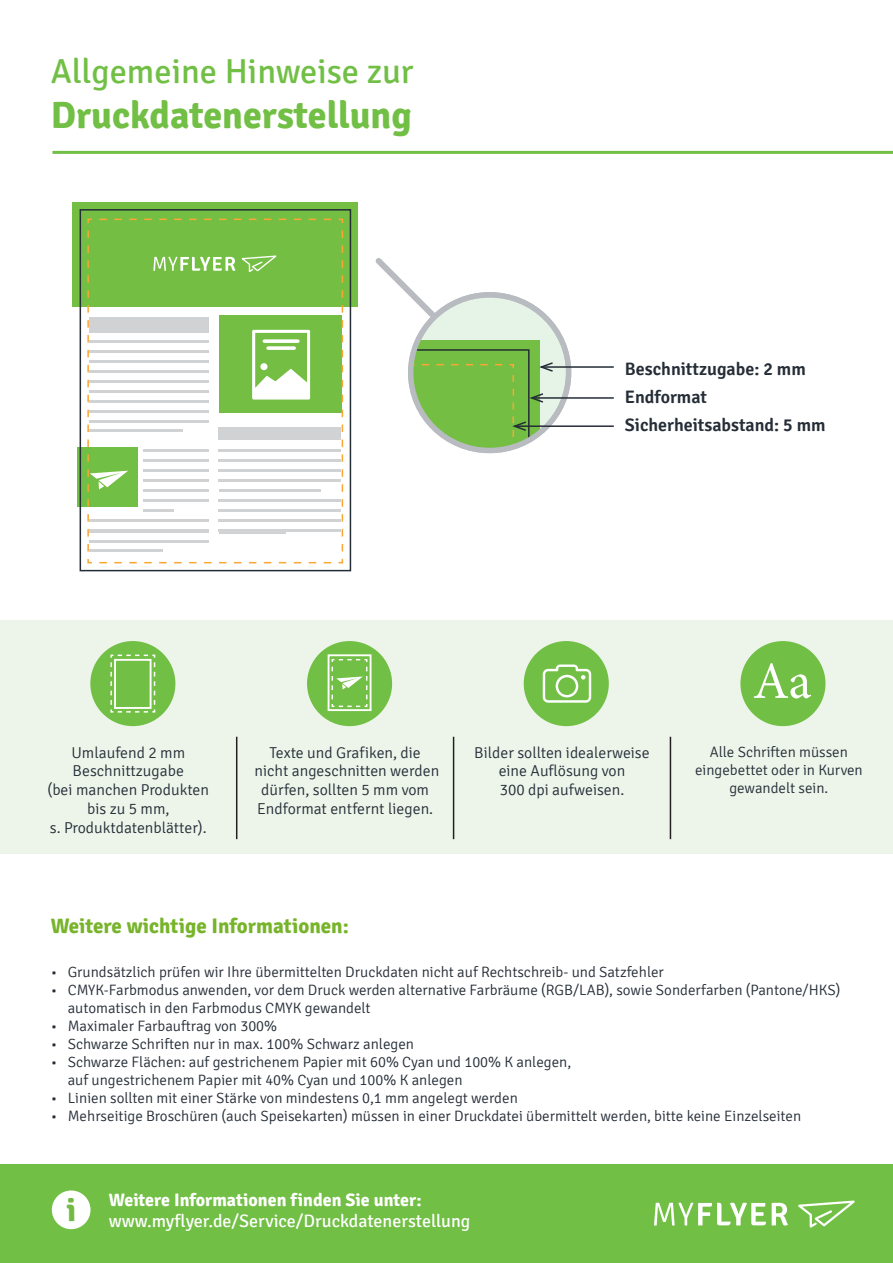
<style>
.page{position:relative;width:893px;height:1263px;background:#fff}
.page>*{position:absolute;margin:0;border:0;box-sizing:border-box;transform-origin:0 0}
.t1{font:52.5px "Minion Pro";color:#fff}
.t2{font:700 38.1px "Signika";color:#71bf44}
.t3{font:34.5px "Signika";color:#71bf44}
.t4{font:700 32.7px "Signika";color:#72ba43}
.t5{font:700 21px "Signika";color:#77b42a}
.t6{font:18px/21.6px "Signika";color:#fff}
.t7{font:600 18px/27.9px "Signika";color:#252d37}
.t8{font:300 15.75px/18.9px "Signika";color:#252d37;text-align:center}
.t9{font:300 15px/18px "Signika";color:#252d37}
.s1{color:#272d37}
.s2{font-weight:700}
</style>
<div class="page">
<div style="left:0;top:620px;width:893px;height:234px;background:#edf5eb"></div>
<div style="left:90px;top:641px;width:85px;height:85px;background:#71bf44;border-radius:50%"></div>
<svg style="left:110px;top:654px;width:46px;height:59px"></svg>
<div style="left:114px;top:659px;width:38px;height:50px;border:2px solid #fff"></div>
<div style="left:524px;top:641px;width:85px;height:85px;background:#71bf44;border-radius:50%"></div>
<svg style="left:543px;top:664px;width:48px;height:39px"></svg>
<div style="left:0;top:1164px;width:893px;height:99px;background:#71bf44"></div>
<div style="left:52px;top:1190px;width:39px;height:39px;background:#fff;border-radius:50%"></div>
<div style="left:307px;top:641px;width:85px;height:85px;background:#71bf44;border-radius:50%"></div>
<div style="left:328px;top:654px;width:43px;height:57px;border:2px solid #fff"></div>
<svg style="left:331px;top:659px;width:37px;height:49px"></svg>
<hr style="left:236px;top:737px;width:1px;height:102px;background:#231f20">
<hr style="left:453px;top:737px;width:1px;height:102px;background:#231f20">
<hr style="left:670px;top:737px;width:1px;height:102px;background:#231f20">
<div style="left:740px;top:641px;width:85px;height:85px;background:#71bf44;border-radius:50%"></div>
<hr style="left:52px;top:151px;width:841px;height:3px;background:#71bf44">
<svg style="left:654px;top:1202px;width:112px;height:23px"></svg>
<svg style="left:772px;top:1200px;width:83px;height:28px"></svg>
<div style="left:411px;top:295px;width:158px;height:155px;background:#e6f3e7;border-radius:50%"></div>
<div style="left:73px;top:202px;width:285px;height:104px;background:#74bf43"></div>
<svg style="left:77px;top:447px;width:10px;height:59px"></svg>
<svg style="left:87px;top:218px;width:257px;height:346px"></svg>
<div style="left:80px;top:209px;width:271px;height:362px;border:2px solid #242d36"></div>
<svg style="left:87px;top:227px;width:41px;height:324px"></svg>
<svg style="left:252px;top:330px;width:58px;height:70px"></svg>
<div style="left:260px;top:363px;width:7px;height:7px;background:#fff;border-radius:50%"></div>
<div style="left:411px;top:340px;width:128px;height:110px;background:#74bf43"></div>
<svg style="left:375px;top:258px;width:67px;height:66px"></svg>
<div style="left:408px;top:292px;width:163px;height:161px;border:5px solid #b8bbbf;border-radius:50%"></div>
<svg style="left:153px;top:254px;width:127px;height:20px"></svg>
<hr style="left:541px;top:366px;width:73px;height:2px;background:#252d37">
<hr style="left:532px;top:397px;width:82px;height:2px;background:#252d37">
<hr style="left:515px;top:425px;width:99px;height:2px;background:#252d37">
<svg style="left:409px;top:348px;width:145px;height:101px"></svg>
<p class="t3" style="left:51px;top:52px;width:364px">Allgemeine Hinweise zur</p>
<p class="t2" style="left:51px;top:93px;width:363px">Druckdatenerstellung</p>
<p class="t7" style="left:625px;top:355px;width:202px">Beschnittzugabe: 2 mm<br>Endformat<br>Sicherheitsabstand: 5 mm</p>
<p class="t1" style="left:753px;top:646px;width:60px">Aa</p>
<p class="t8" style="left:48px;top:743px;width:163px">Umlaufend 2 mm<br>Beschnittzugabe<br>(bei manchen Produkten bis zu 5 mm,<br>s. Produktdatenblätter).</p>
<p class="t8" style="left:254px;top:743px;width:186px">Texte und Grafiken, die nicht angeschnitten werden dürfen, sollten 5 mm vom<br>Endformat entfernt liegen.</p>
<p class="t8" style="left:474px;top:743px;width:177px">Bilder sollten idealerweise eine Auflösung von<br>300 dpi aufweisen.</p>
<p class="t9" style="left:695px;top:743px;width:169px;text-align:center">Alle Schriften müssen eingebettet oder in Kurven gewandelt sein.</p>
<p class="t5" style="left:51px;top:914px;width:300px">Weitere wichtige Informationen:</p>
<p class="t9" style="left:51px;top:963px;width:615px"><span class="s1">• Grundsätzlich</span> prüfen wir Ihre übermittelten Druckdaten nicht auf Rechtschreib- und Satzfehler</p>
<p class="t9" style="left:68px;top:981px;width:774px;text-indent:-17px">• CMYK-Farbmodus anwenden, vor dem Druck werden alternative Farbräume (RGB/LAB), sowie Sonderfarben (Pantone/HKS) automatisch in den Farbmodus CMYK gewandelt</p>
<p class="t9" style="left:51px;top:1017px;width:228px">• Maximaler Farbauftrag von 300%</p>
<p class="t9" style="left:51px;top:1035px;width:365px">• Schwarze Schriften nur in max. 100% Schwarz anlegen</p>
<p class="t9" style="left:68px;top:1053px;width:505px;text-indent:-17px">• Schwarze Flächen: auf gestrichenem Papier mit 60% Cyan und 100% K anlegen, auf ungestrichenem Papier mit 40% Cyan und 100% K anlegen</p>
<p class="t9" style="left:51px;top:1089px;width:469px">• Linien sollten mit einer Stärke von mindestens 0,1 mm angelegt werden</p>
<p class="t9" style="left:51px;top:1107px;width:752px">• Mehrseitige Broschüren (auch Speisekarten) müssen in einer Druckdatei übermittelt werden, bitte keine Einzelseiten</p>
<p class="t4" style="left:66px;top:1190px;width:11px">i</p>
<p class="t6" style="left:109px;top:1189px;width:363px"><span class="s2">Weitere Informationen finden Sie unter: </span>www.myflyer.de/Service/Druckdatenerstellung</p>
</div>
